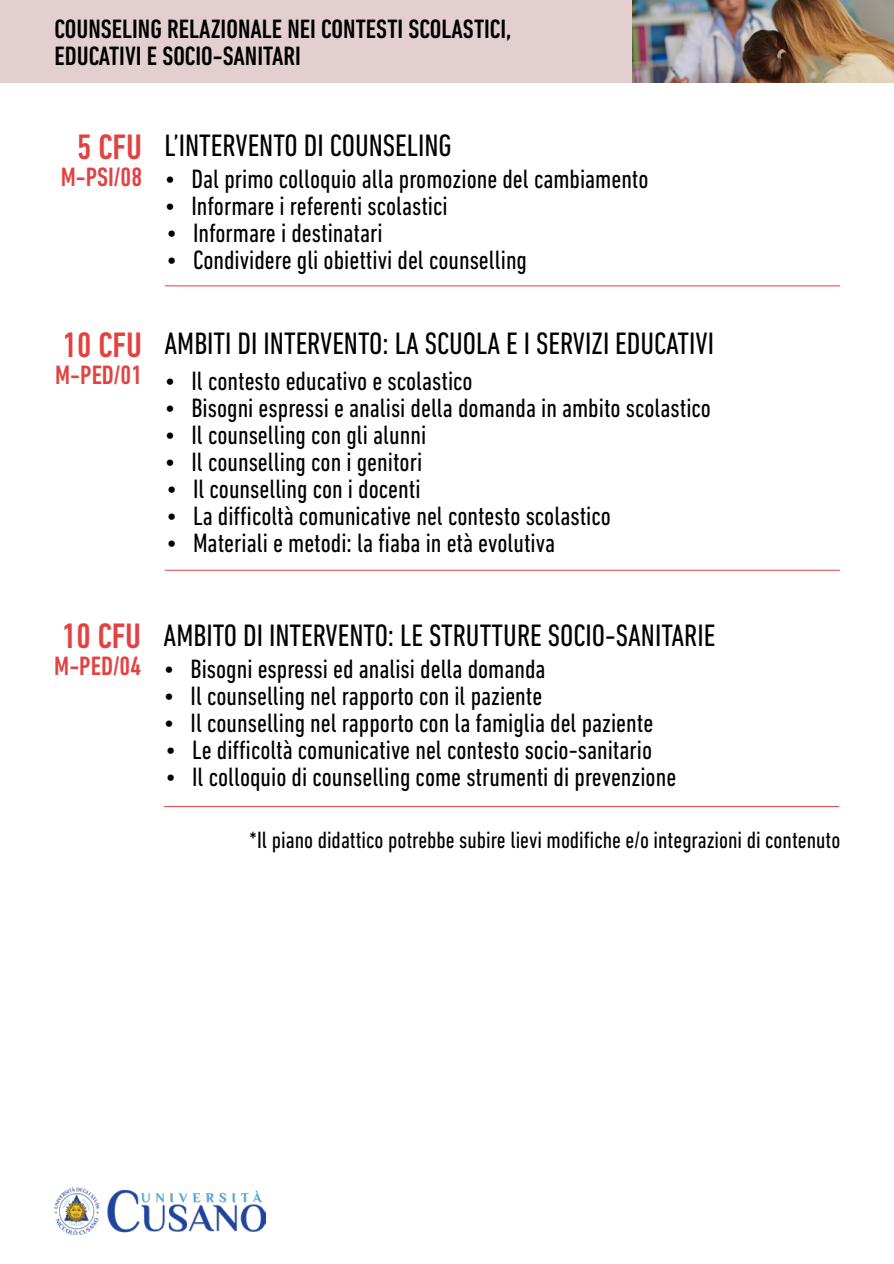
<style>
.page{position:relative;width:894px;height:1264px;background:#fff}
.page>*{position:absolute;margin:0;border:0;box-sizing:border-box;transform-origin:0 0}
.t1{font:500 condensed 36px "DIN Next LT Pro";color:#e34242}
.t2{font:condensed 31.5px "DIN Next LT Pro";color:#000}
.t3{font:condensed 27px "DIN Next LT Pro";color:#000}
.t4{font:500 condensed 27px/27px "DIN Next LT Pro";color:#000}
.t5{font:500 condensed 27px "DIN Next LT Pro";color:#e34242}
.t6{font:condensed 24px "DIN Next LT Pro";color:#000}
</style>
<div class="page">
<img style="left:54px;top:1187px;width:211px;height:47px">
<div style="left:0;top:0;width:893px;height:83px;background:#e3cfcf"></div>
<img style="left:632px;top:0;width:261px;height:83px">
<hr style="left:165px;top:285px;width:675px;height:1px;background:#e34242">
<hr style="left:165px;top:570px;width:674px;height:1px;background:#e34242">
<hr style="left:164px;top:806px;width:675px;height:1px;background:#e34242">
<p class="t4" style="left:54px;top:16px;width:458px">COUNSELING RELAZIONALE NEI CONTESTI SCOLASTICI,<br>EDUCATIVI E SOCIO-SANITARI</p>
<p class="t1" style="left:77px;top:126px;width:66px">5 CFU</p>
<p class="t5" style="left:61px;top:161px;width:83px">M-PSI/08</p>
<p class="t1" style="left:63px;top:324px;width:81px">10 CFU</p>
<p class="t5" style="left:55px;top:359px;width:88px">M-PED/01</p>
<p class="t2" style="left:164px;top:127px;width:289px">L’INTERVENTO DI COUNSELING</p>
<p class="t3" style="left:164px;top:164px;width:485px">• Dal primo colloquio alla promozione del cambiamento</p>
<p class="t3" style="left:164px;top:191px;width:285px">• Informare i referenti scolastici</p>
<p class="t3" style="left:166px;top:218px;width:218px">• Informare i destinatari</p>
<p class="t3" style="left:166px;top:245px;width:362px">• Condividere gli obiettivi del counselling</p>
<p class="t2" style="left:164px;top:325px;width:551px">AMBITI DI INTERVENTO: LA SCUOLA E I SERVIZI EDUCATIVI</p>
<p class="t3" style="left:164px;top:365px;width:310px">• Il contesto educativo e scolastico</p>
<p class="t3" style="left:164px;top:392px;width:548px">• Bisogni espressi e analisi della domanda in ambito scolastico</p>
<p class="t3" style="left:164px;top:419px;width:263px">• Il counselling con gli alunni</p>
<p class="t3" style="left:164px;top:446px;width:259px">• Il counselling con i genitori</p>
<p class="t3" style="left:166px;top:473px;width:256px">• Il counselling con i docenti</p>
<p class="t3" style="left:166px;top:500px;width:446px">• La difficoltà comunicative nel contesto scolastico</p>
<p class="t3" style="left:166px;top:527px;width:391px">• Materiali e metodi: la fiaba in età evolutiva</p>
<p class="t1" style="left:62px;top:616px;width:81px">10 CFU</p>
<p class="t5" style="left:54px;top:651px;width:88px">M-PED/04</p>
<p class="t2" style="left:163px;top:617px;width:553px">AMBITO DI INTERVENTO: LE STRUTTURE SOCIO-SANITARIE</p>
<p class="t3" style="left:163px;top:654px;width:383px">• Bisogni espressi ed analisi della domanda</p>
<p class="t3" style="left:163px;top:681px;width:380px">• Il counselling nel rapporto con il paziente</p>
<p class="t3" style="left:163px;top:708px;width:491px">• Il counselling nel rapporto con la famiglia del paziente</p>
<p class="t3" style="left:165px;top:735px;width:488px">• Le difficoltà comunicative nel contesto socio-sanitario</p>
<p class="t3" style="left:165px;top:762px;width:512px">• Il colloquio di counselling come strumenti di prevenzione</p>
<p class="t6" style="left:249px;top:825px;width:592px">*Il piano didattico potrebbe subire lievi modifiche e/o integrazioni di contenuto</p>
</div>
